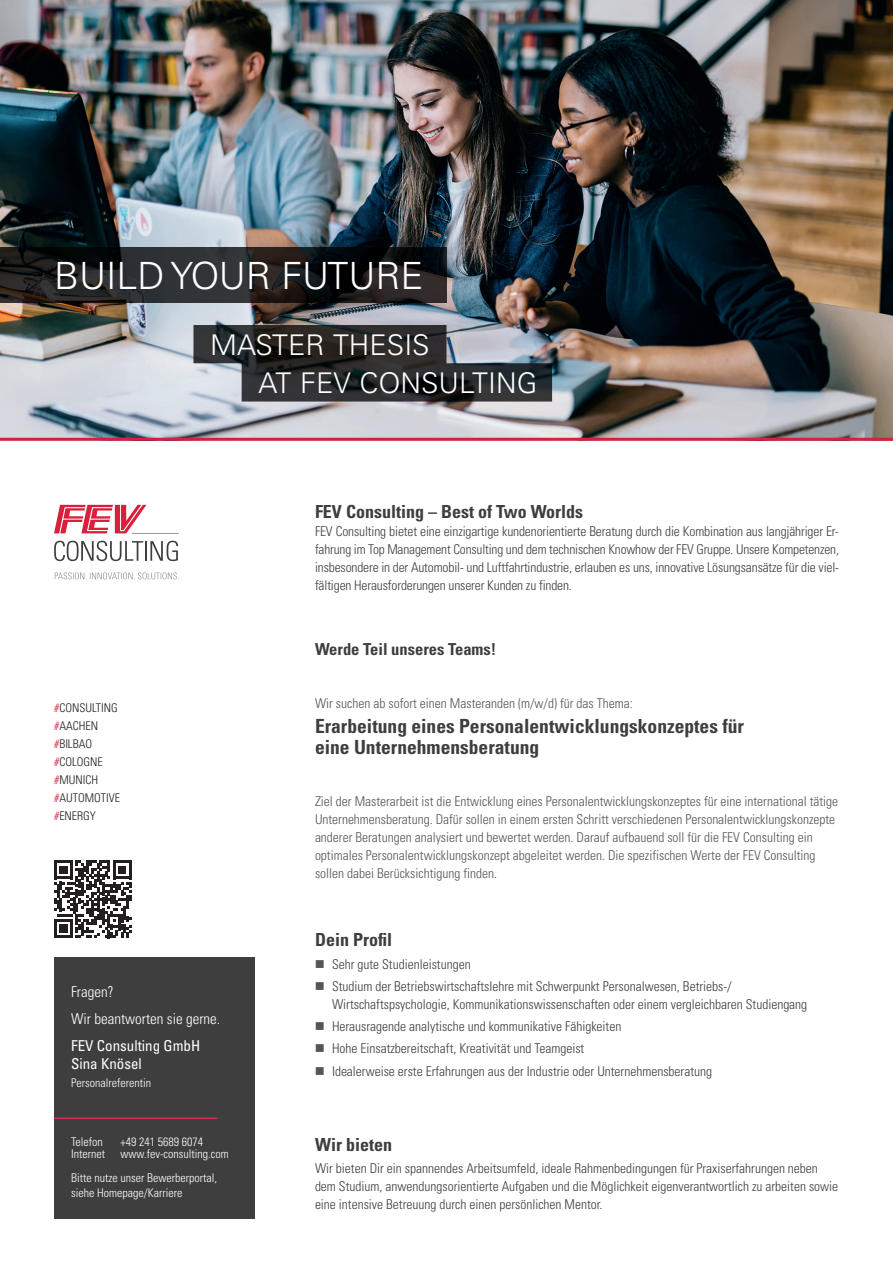
<style>
.page{position:relative;width:893px;height:1263px;background:#fff}
.page>*{position:absolute;margin:0;border:0;box-sizing:border-box;transform-origin:0 0}
.t1{font:300 37.5px "Univers LT Std";color:#fff}
.t2{font:300 28.5px "Univers LT Std";color:#fff}
.t3{font:700 condensed 19.5px/21px "Univers LT Std";color:#3e3e3f}
.t4{font:700 condensed 18px "Univers LT Std";color:#3e3e3f}
.t5{font:700 condensed 16.5px "Univers LT Std";color:#3e3e3f}
.t6{font:300 condensed 15px/27px "Univers LT Std";color:#fff}
.t7{font:condensed 15px/18px "Univers LT Std";color:#fff}
.t8{font:300 condensed 13.5px/18px "Univers LT Std";color:#3e3e3f}
.t9{font:300 condensed 13.5px/18px "Univers LT Std";color:#545557}
.t10{font:300 condensed 12px/24px "Univers LT Std";color:#fff}
.t11{font:300 condensed 12px/18px "Univers LT Std";color:#231f20}
.s1{color:#da1f3d}
</style>
<div class="page">
<img style="left:0;top:0;width:893px;height:438px">
<svg style="left:193px;top:325px;width:359px;height:76px;background:#45474a"></svg>
<hr style="left:0;top:438px;width:893px;height:3px;background:#da1f3d">
<svg style="left:0;top:247px;width:446px;height:56px;background:#1f1f20"></svg>
<svg style="left:55px;top:572px;width:124px;height:7px"></svg>
<svg style="left:54px;top:541px;width:89px;height:20px"></svg>
<hr style="left:145px;top:541px;width:2px;height:20px;background:#3e3e3f">
<svg style="left:150px;top:541px;width:28px;height:20px"></svg>
<hr style="left:132px;top:533px;width:47px;height:1px;background:#939598">
<svg style="left:54px;top:505px;width:92px;height:28px"></svg>
<svg style="left:54px;top:860px;width:78px;height:78px"></svg>
<div style="left:54px;top:957px;width:200px;height:261px;background:#3e3e3f"></div>
<hr style="left:54px;top:1117px;width:163px;height:2px;background:#df2848">
<h1 class="t1" style="left:54px;top:253px;width:371px">BUILD YOUR FUTURE</h1>
<h2 class="t2" style="left:210px;top:327px;width:221px">MASTER THESIS</h2>
<h2 class="t2" style="left:258px;top:366px;width:280px">AT FEV CONSULTING</h2>
<h3 class="t4" style="left:315px;top:500px;width:270px">FEV Consulting – Best of Two Worlds</h3>
<p class="t8" style="left:315px;top:522px;width:525px;text-align:justify">FEV Consulting bietet eine einzigartige kundenorientierte Beratung durch die Kombination aus langjähriger Er&shy;fahrung im Top Management Consulting und dem technischen Knowhow der FEV Gruppe. Unsere Kompetenzen, insbesondere in der Automobil- und Luftfahrtindustrie, erlauben es uns, innovative Lösungsansätze für die viel&shy;fältigen Herausforderungen unserer Kunden zu finden.</p>
<p class="t11" style="left:54px;top:699px;width:67px"><span class="s1">#</span>CONSULTING <span class="s1">#</span>AACHEN <span class="s1">#</span>BILBAO <span class="s1">#</span>COLOGNE <span class="s1">#</span>MUNICH <span class="s1">#</span>AUTOMOTIVE <span class="s1">#</span>ENERGY</p>
<p class="t6" style="left:71px;top:978px;width:151px">Fragen?<br>Wir beantworten sie gerne.</p>
<p class="t7" style="left:71px;top:1037px;width:131px">FEV Consulting GmbH<br>Sina Knösel</p>
<p class="t10" style="left:71px;top:1071px;width:81px">Personalreferentin</p>
<p class="t10" style="left:71px;top:1130px;width:33px">Telefon</p>
<p class="t10" style="left:121px;top:1130px;width:84px">+49 241 5689 6074</p>
<p class="t10" style="left:71px;top:1142px;width:35px">Internet</p>
<p class="t10" style="left:71px;top:1142px;width:159px;text-indent:50px">www.fev-consulting.com<br>Bitte nutze unser Bewerberportal,</p>
<p class="t10" style="left:71px;top:1181px;width:113px">siehe Homepage/Karriere</p>
<p class="t5" style="left:315px;top:639px;width:183px">Werde Teil unseres Teams!</p>
<p class="t9" style="left:315px;top:694px;width:319px">Wir suchen ab sofort einen Masteranden (m/w/d) für das Thema:</p>
<h3 class="t3" style="left:315px;top:715px;width:430px">Erarbeitung eines Personalentwicklungskonzeptes für eine Unternehmensberatung</h3>
<p class="t9" style="left:315px;top:792px;width:525px">Ziel der Masterarbeit ist die Entwicklung eines Personalentwicklungskonzeptes für eine international tätige Unternehmensberatung. Dafür sollen in einem ersten Schritt verschiedenen Personalentwicklungskonzepte anderer Beratungen analysiert und bewertet werden. Darauf aufbauend soll für die FEV Consulting ein optimales Personalentwicklungskonzept abgeleitet werden. Die spezifischen Werte der FEV Consulting sollen dabei Berücksichtigung finden.</p>
<h3 class="t4" style="left:315px;top:929px;width:79px">Dein Profil</h3>
<p class="t8" style="left:332px;top:953px;width:401px;line-height:22.2px">Sehr gute Studienleistungen<br>Studium der Betriebswirtschaftslehre mit Schwerpunkt Personalwesen, Betriebs-/</p>
<p class="t8" style="left:332px;top:993px;width:477px;line-height:22.2px">Wirtschaftspsychologie, Kommunikationswissenschaften oder einem vergleichbaren Studiengang Herausragende analytische und kommunikative Fähigkeiten<br>Hohe Einsatzbereitschaft, Kreativität und Teamgeist<br>Idealerweise erste Erfahrungen aus der Industrie oder Unternehmensberatung</p>
<h3 class="t4" style="left:315px;top:1133px;width:79px">Wir bieten</h3>
<p class="t8" style="left:315px;top:1159px;width:525px">Wir bieten Dir ein spannendes Arbeitsumfeld, ideale Rahmenbedingungen für Praxiserfahrungen neben dem Studium, anwendungsorientierte Aufgaben und die Möglichkeit eigenverantwortlich zu arbeiten sowie eine intensive Betreuung durch einen persönlichen Mentor.</p>
</div>
